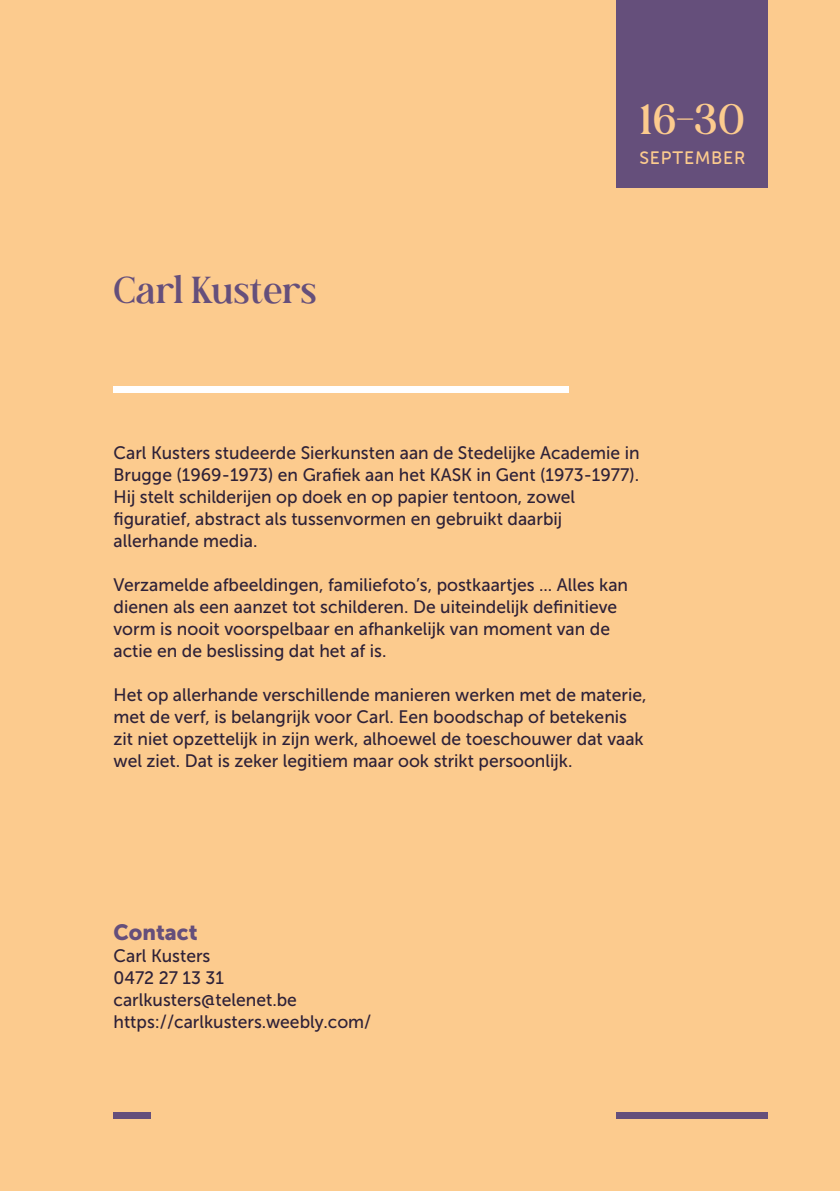
<style>
.page{position:relative;width:840px;height:1191px;background:#fff}
.page>*{position:absolute;margin:0;border:0;box-sizing:border-box;transform-origin:0 0}
.t1{font:34px "Andine";color:#fccb8e}
.t2{font:30px "Andine";color:#654f7b}
.t3{font:22px "Museo Sans 900";color:#654f7b}
.t4{font:18px/22px "Museo Sans 500";color:#2e2138}
.t5{font:18px "Museo Sans Rounded 500";letter-spacing:.05em;color:#fccb8e}
</style>
<div class="page">
<div style="left:0;top:0;width:839px;height:1191px;background:#fccb8e"></div>
<div style="left:615px;top:1112px;width:152px;height:7px;background:#654f7b"></div>
<div style="left:113px;top:1112px;width:38px;height:7px;background:#654f7b"></div>
<div style="left:113px;top:386px;width:455px;height:7px;background:#fff"></div>
<div style="left:616px;top:0;width:151px;height:187px;background:#654f7b"></div>
<h2 class="t2" style="left:113px;top:265px;width:205px">Carl Kusters</h2>
<h1 class="t1" style="left:639px;top:91px;width:107px">16-30</h1>
<p class="t5" style="left:639px;top:148px;width:107px">SEPTEMBER</p>
<p class="t4" style="left:113px;top:441px;width:527px">Carl Kusters studeerde Sierkunsten aan de Stedelijke Academie in Brugge (1969-1973) en Grafiek aan het KASK in Gent (1973-1977).<br>Hij stelt schilderijen op doek en op papier tentoon, zowel figuratief, abstract als tussenvormen en gebruikt daarbij allerhande media.</p>
<p class="t4" style="left:113px;top:573px;width:516px">Verzamelde afbeeldingen, familiefoto’s, postkaartjes ... Alles kan dienen als een aanzet tot schilderen. De uiteindelijk definitieve vorm is nooit voorspelbaar en afhankelijk van moment van de actie en de beslissing dat het af is.</p>
<p class="t4" style="left:113px;top:683px;width:534px">Het op allerhande verschillende manieren werken met de materie, met de verf, is belangrijk voor Carl. Een boodschap of betekenis zit niet opzettelijk in zijn werk, alhoewel de toeschouwer dat vaak wel ziet. Dat is zeker legitiem maar ook strikt persoonlijk.</p>
<p class="t3" style="left:113px;top:920px;width:85px">Contact</p>
<p class="t4" style="left:113px;top:945px;width:259px">Carl Kusters<br>0472 27 13 31 carlkusters@telenet.be https://carlkusters.weebly.com/</p>
</div>
